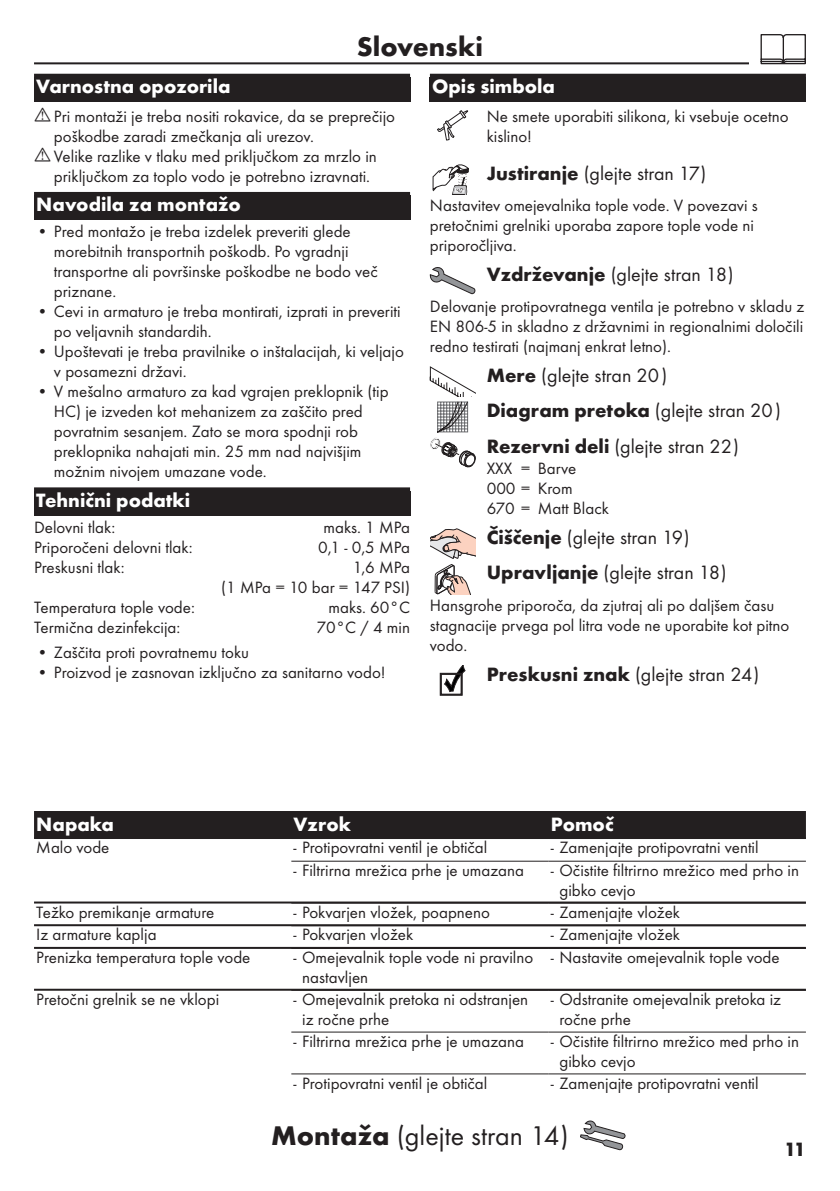
<style>
.page{position:relative;width:840px;height:1191px;background:#fff}
.page>*{position:absolute;margin:0;border:0;box-sizing:border-box;transform-origin:0 0}
.Montage_mit_Symbol_SL{font:28px "Futura TOT Boo";color:#231f20}
.Montage_mit_Symbol_HR{font:700 28px "Futura TOT";color:#231f20}
.Montage_mit_Symbol_HR-2{font:20px/35.4px "Futura TOT Boo";color:#231f20}
.Montage_mit_Symbol_HR-3{font:700 20px "Futura TOT";color:#fff}
.Tabelle_Kopf_SL{font:700 20px "Futura TOT";color:#fff}
.t1{font:700 20px "Futura TOT";color:#231f20}
.Montage_mit_Symbol_HR-4{font:17px/20px "Futura TOT Boo";color:#231f20}
.Tabelle_Spalte_SL{font:17px "Futura TOT Boo";color:#231f20}
.s1{font-family:"Futura TOT";font-weight:700}
</style>
<div class="page">
<hr style="left:34px;top:62px;width:771px;height:2px;background:#231f20">
<div style="left:748px;top:34px;width:68px;height:34px;background:#fff"></div>
<svg style="left:760px;top:34px;width:45px;height:30px"></svg>
<div style="left:34px;top:74px;width:376px;height:28px;background:#231f20"></div>
<div style="left:34px;top:192px;width:376px;height:28px;background:#231f20"></div>
<div style="left:34px;top:487px;width:376px;height:28px;background:#231f20"></div>
<div style="left:429px;top:74px;width:376px;height:28px;background:#231f20"></div>
<svg style="left:437px;top:110px;width:31px;height:30px"></svg>
<svg style="left:432px;top:164px;width:36px;height:31px"></svg>
<svg style="left:429px;top:267px;width:46px;height:27px"></svg>
<svg style="left:429px;top:366px;width:46px;height:101px"></svg>
<svg style="left:430px;top:528px;width:45px;height:66px"></svg>
<svg style="left:440px;top:665px;width:25px;height:30px"></svg>
<svg style="left:580px;top:1120px;width:45px;height:30px"></svg>
<div style="left:34px;top:811px;width:771px;height:26px;background:#231f20"></div>
<hr style="left:34px;top:837px;width:771px;height:2px;background:#231f20">
<hr style="left:291px;top:860px;width:257px;height:1px;background:#231f20">
<hr style="left:548px;top:860px;width:257px;height:1px;background:#231f20">
<hr style="left:34px;top:901px;width:771px;height:2px;background:#231f20">
<hr style="left:34px;top:924px;width:771px;height:2px;background:#231f20">
<hr style="left:34px;top:947px;width:771px;height:2px;background:#231f20">
<hr style="left:34px;top:988px;width:771px;height:2px;background:#231f20">
<hr style="left:291px;top:1031px;width:257px;height:1px;background:#231f20">
<hr style="left:548px;top:1031px;width:257px;height:1px;background:#231f20">
<hr style="left:291px;top:1073px;width:257px;height:1px;background:#231f20">
<hr style="left:548px;top:1073px;width:257px;height:1px;background:#231f20">
<p class="Montage_mit_Symbol_HR" style="left:356px;top:29px;width:128px">Slovenski</p>
<p class="Montage_mit_Symbol_HR-3" style="left:36px;top:74px;width:195px">Varnostna opozorila</p>
<p class="Montage_mit_Symbol_HR-4" style="left:54px;top:106px;width:342px">Pri montaži je treba nositi rokavice, da se preprečijo poškodbe zaradi zmečkanja ali urezov.<br>Velike razlike v tlaku med priključkom za mrzlo in priključkom za toplo vodo je potrebno izravnati.</p>
<p class="Montage_mit_Symbol_HR-3" style="left:36px;top:192px;width:206px">Navodila za montažo</p>
<p class="Montage_mit_Symbol_HR-4" style="left:54px;top:221px;width:325px;text-indent:-17px">• Pred montažo je treba izdelek preveriti glede morebitnih transportnih poškodb. Po vgradnji transportne ali površinske poškodbe ne bodo več priznane.</p>
<p class="Montage_mit_Symbol_HR-4" style="left:54px;top:301px;width:348px;text-indent:-17px">• Cevi in armaturo je treba montirati, izprati in preveriti po veljavnih standardih.</p>
<p class="Montage_mit_Symbol_HR-4" style="left:54px;top:341px;width:351px;text-indent:-17px">• Upoštevati je treba pravilnike o inštalacijah, ki veljajo v posamezni državi.</p>
<p class="Montage_mit_Symbol_HR-4" style="left:54px;top:381px;width:336px;text-indent:-17px">• V mešalno armaturo za kad vgrajen preklopnik (tip HC) je izveden kot mehanizem za zaščito pred povratnim sesanjem. Zato se mora spodnji rob preklopnika nahajati min. 25 mm nad najvišjim možnim nivojem umazane vode.</p>
<p class="Montage_mit_Symbol_HR-3" style="left:36px;top:488px;width:155px">Tehnični podatki</p>
<p class="Montage_mit_Symbol_HR-4" style="left:34px;top:517px;width:83px">Delovni tlak:</p>
<p class="Montage_mit_Symbol_HR-4" style="left:323px;top:517px;width:88px">maks. 1 MPa</p>
<p class="Montage_mit_Symbol_HR-4" style="left:34px;top:537px;width:160px">Priporočeni delovni tlak:</p>
<p class="Montage_mit_Symbol_HR-4" style="left:318px;top:537px;width:93px">0,1 - 0,5 MPa</p>
<p class="Montage_mit_Symbol_HR-4" style="left:34px;top:557px;width:92px">Preskusni tlak:</p>
<p class="Montage_mit_Symbol_HR-4" style="left:221px;top:557px;width:190px;text-align:right">1,6 MPa<br>(1 MPa = 10 bar = 147 PSI)</p>
<p class="Montage_mit_Symbol_HR-4" style="left:34px;top:597px;width:162px">Temperatura tople vode:</p>
<p class="Montage_mit_Symbol_HR-4" style="left:328px;top:597px;width:83px">maks. 60°C</p>
<p class="Montage_mit_Symbol_HR-4" style="left:34px;top:617px;width:148px">Termična dezinfekcija:</p>
<p class="Montage_mit_Symbol_HR-4" style="left:316px;top:617px;width:95px">70°C / 4 min</p>
<p class="Montage_mit_Symbol_HR-4" style="left:37px;top:642px;width:213px">• Zaščita proti povratnemu toku</p>
<p class="Montage_mit_Symbol_HR-4" style="left:37px;top:662px;width:350px">• Proizvod je zasnovan izključno za sanitarno vodo!</p>
<p class="Montage_mit_Symbol_HR-3" style="left:432px;top:74px;width:124px">Opis simbola</p>
<p class="Montage_mit_Symbol_HR-4" style="left:486px;top:106px;width:303px">Ne smete uporabiti silikona, ki vsebuje ocetno kislino!</p>
<p class="Montage_mit_Symbol_HR-2" style="left:486px;top:155px;width:221px"><span class="s1">Justiranje</span> (glejte stran 17)</p>
<p class="Montage_mit_Symbol_HR-4" style="left:429px;top:195px;width:329px">Nastavitev omejevalnika tople vode. V povezavi s pretočnimi grelniki uporaba zapore tople vode ni priporočljiva.</p>
<p class="Montage_mit_Symbol_HR-2" style="left:486px;top:256px;width:248px"><span class="s1">Vzdrževanje</span> (glejte stran 18)</p>
<p class="Montage_mit_Symbol_HR-4" style="left:429px;top:296px;width:375px;text-align:justify">Delovanje protipovratnega ventila je potrebno v skladu z EN 806-5 in skladno z državnimi in regionalnimi določili redno testirati (najmanj enkrat letno).</p>
<p class="Montage_mit_Symbol_HR-2" style="left:486px;top:357px;width:296px"><span class="s1">Mere</span> (glejte stran 20)<br><span class="s1">Diagram pretoka</span> (glejte stran 20)<br><span class="s1">Rezervni deli</span> (glejte stran 22)</p>
<p class="Montage_mit_Symbol_HR-4" style="left:486px;top:458px;width:124px">XXX = Barve<br>000 = Krom<br>670 = Matt Black</p>
<p class="Montage_mit_Symbol_HR-2" style="left:486px;top:519px;width:241px"><span class="s1">Čiščenje</span> (glejte stran 19)<br><span class="s1">Upravljanje</span> (glejte stran 18)</p>
<p class="Montage_mit_Symbol_HR-4" style="left:429px;top:595px;width:361px">Hansgrohe priporoča, da zjutraj ali po daljšem času stagnacije prvega pol litra vode ne uporabite kot pitno vodo.</p>
<p class="Montage_mit_Symbol_HR-2" style="left:486px;top:656px;width:274px"><span class="s1">Preskusni znak</span> (glejte stran 24)</p>
<p class="Tabelle_Kopf_SL" style="left:36px;top:812px;width:79px">Napaka</p>
<p class="Tabelle_Kopf_SL" style="left:293px;top:812px;width:59px">Vzrok</p>
<p class="Tabelle_Kopf_SL" style="left:550px;top:812px;width:64px">Pomoč</p>
<p class="Tabelle_Spalte_SL" style="left:36px;top:837px;width:75px">Malo vode</p>
<p class="Montage_mit_Symbol_HR-4" style="left:293px;top:837px;width:195px">- Protipovratni ventil je obtičal</p>
<p class="Montage_mit_Symbol_HR-4" style="left:550px;top:837px;width:209px">- Zamenjajte protipovratni ventil</p>
<p class="Montage_mit_Symbol_HR-4" style="left:293px;top:860px;width:232px">- Filtrirna mrežica prhe je umazana</p>
<p class="Montage_mit_Symbol_HR-4" style="left:559px;top:860px;width:241px;text-indent:-9px">- Očistite filtrirno mrežico med prho in gibko cevjo</p>
<p class="Tabelle_Spalte_SL" style="left:36px;top:902px;width:179px">Težko premikanje armature</p>
<p class="Montage_mit_Symbol_HR-4" style="left:293px;top:902px;width:198px">- Pokvarjen vložek, poapneno</p>
<p class="Montage_mit_Symbol_HR-4" style="left:550px;top:902px;width:131px">- Zamenjajte vložek</p>
<p class="Tabelle_Spalte_SL" style="left:36px;top:924px;width:122px">Iz armature kaplja</p>
<p class="Montage_mit_Symbol_HR-4" style="left:293px;top:924px;width:121px">- Pokvarjen vložek</p>
<p class="Montage_mit_Symbol_HR-4" style="left:550px;top:924px;width:131px">- Zamenjajte vložek</p>
<p class="Tabelle_Spalte_SL" style="left:36px;top:947px;width:215px">Prenizka temperatura tople vode</p>
<p class="Montage_mit_Symbol_HR-4" style="left:302px;top:947px;width:232px;text-indent:-9px">- Omejevalnik tople vode ni pravilno nastavljen</p>
<p class="Montage_mit_Symbol_HR-4" style="left:550px;top:947px;width:230px">- Nastavite omejevalnik tople vode</p>
<p class="Tabelle_Spalte_SL" style="left:36px;top:989px;width:184px">Pretočni grelnik se ne vklopi</p>
<p class="Montage_mit_Symbol_HR-4" style="left:302px;top:989px;width:227px;text-indent:-9px">- Omejevalnik pretoka ni odstranjen iz ročne prhe</p>
<p class="Montage_mit_Symbol_HR-4" style="left:559px;top:989px;width:223px;text-indent:-9px">- Odstranite omejevalnik pretoka iz ročne prhe</p>
<p class="Montage_mit_Symbol_HR-4" style="left:293px;top:1031px;width:232px">- Filtrirna mrežica prhe je umazana</p>
<p class="Montage_mit_Symbol_HR-4" style="left:559px;top:1031px;width:241px;text-indent:-9px">- Očistite filtrirno mrežico med prho in gibko cevjo</p>
<p class="Montage_mit_Symbol_HR-4" style="left:293px;top:1072px;width:195px">- Protipovratni ventil je obtičal</p>
<p class="Montage_mit_Symbol_HR-4" style="left:550px;top:1072px;width:209px">- Zamenjajte protipovratni ventil</p>
<p class="Montage_mit_Symbol_SL" style="left:271px;top:1119px;width:299px"><span class="s1">Montaža</span> (glejte stran 14)</p>
<p class="t1" style="left:783px;top:1136px;width:23px">11</p>
</div>
